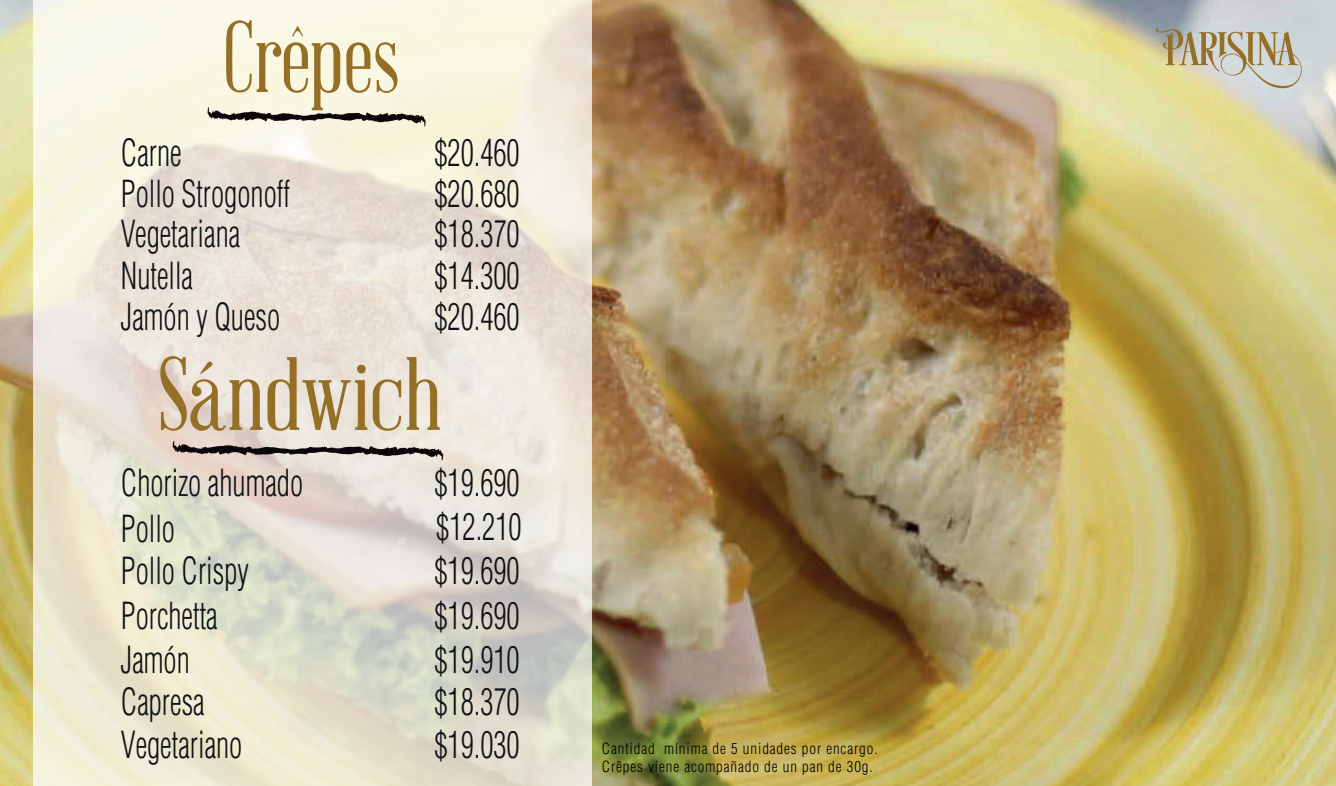
<style>
.page{position:relative;width:1336px;height:786px;background:#fff}
.page>*{position:absolute;margin:0;border:0;box-sizing:border-box;transform-origin:0 0}
.t1{font:101.75px "Abraham Lincoln";color:#956f26}
.t2{font:100px "Abraham Lincoln";color:#956f26;scale:.91 1}
.t3{font:300 condensed 36.38px/41px "Helvetica";color:#0f1214;scale:.81 1}
.t4{font:300 condensed 15px/18px "Helvetica";letter-spacing:.06em;color:#000001}
</style>
<div class="page">
<img style="left:0;top:0;width:1335px;height:785px">
<svg style="left:34px;top:0;width:558px;height:785px;background:#e9e5d6"></svg>
<svg style="left:207px;top:107px;width:219px;height:20px;background:#b1aea1"></svg>
<svg style="left:172px;top:440px;width:271px;height:20px;background:#a79e99"></svg>
<svg style="left:1154px;top:28px;width:147px;height:60px;background:#c4bfa5"></svg>
<h2 class="t2" style="left:223px;top:5px;width:195px">Crêpes</h2>
<p class="t3" style="left:121px;top:132px;width:77px">Carne</p>
<p class="t3" style="left:434px;top:132px;width:107px;text-align:justify">$20.460 $20.680 $18.370 $14.300 $20.460</p>
<p class="t3" style="left:121px;top:172px;width:210px">Pollo Strogonoff<br>Vegetariana<br>Nutella<br>Jamón y Queso</p>
<h1 class="t1" style="left:157px;top:341px;width:286px">Sándwich</h1>
<p class="t3" style="left:121px;top:459px;width:226px;line-height:46.1px">Chorizo ahumado<br>Pollo</p>
<p class="t3" style="left:434px;top:459px;width:109px;line-height:44.9px">$19.690 $12.210</p>
<p class="t3" style="left:121px;top:550px;width:160px">Pollo Crispy</p>
<p class="t3" style="left:434px;top:548px;width:107px;line-height:43.5px;text-align:justify">$19.690 $19.690 $19.910 $18.370 $19.030</p>
<p class="t3" style="left:121px;top:593px;width:151px;line-height:43px">Porchetta<br>Jamón<br>Capresa<br>Vegetariano</p>
<p class="t4" style="left:601px;top:738px;width:277px">Cantidad mínima de 5 unidades por encargo.<br>Crêpes viene acompañado de un pan de 30g.</p>
</div>
